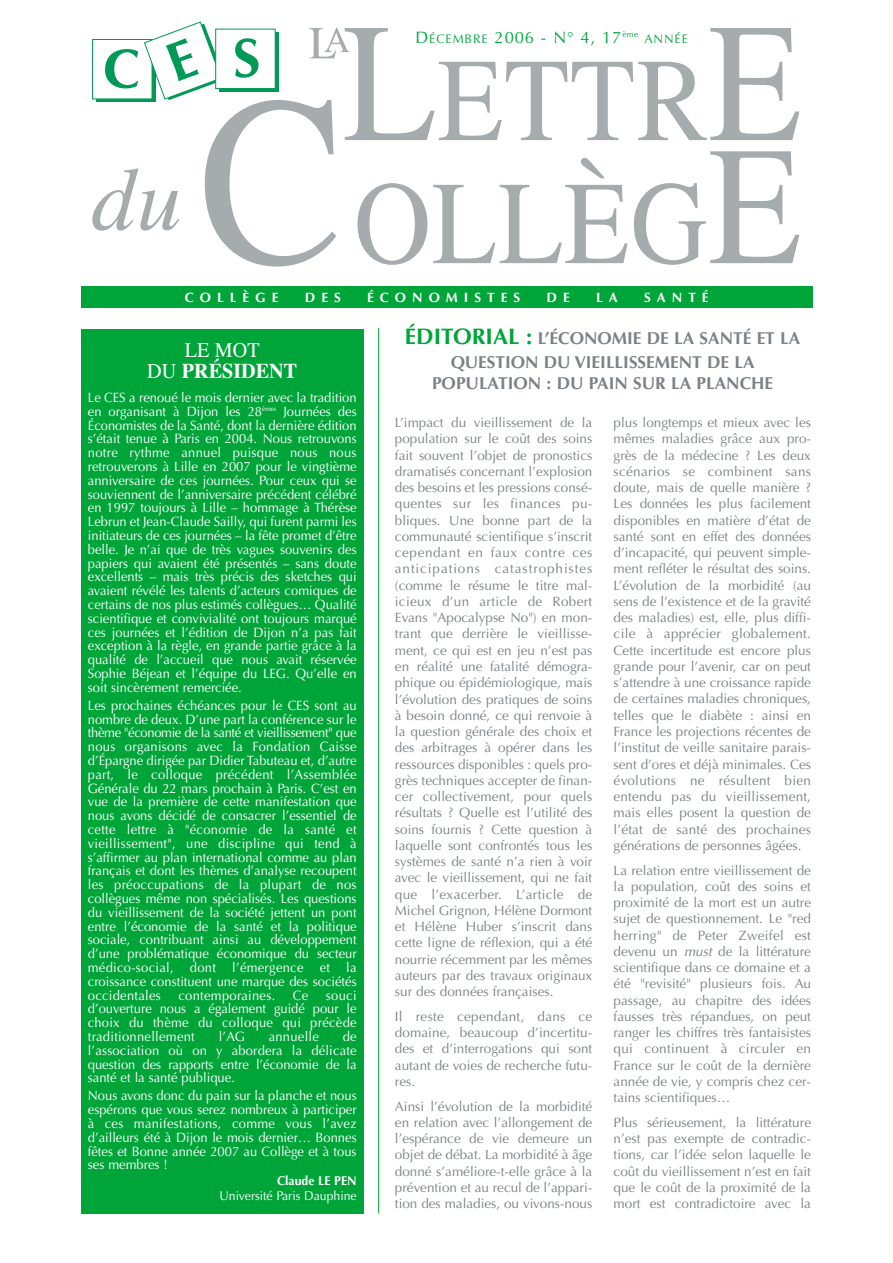
<style>
.page{position:relative;width:893px;height:1263px;background:#fff}
.page>*{position:absolute;margin:0;border:0;box-sizing:border-box;transform-origin:0 0}
.t1{font:700 21px/21px "Times";color:#fff;text-align:center;scale:.96 1}
.t2{font:700 17.25px/23.5px "Optima";color:#7d8185;text-align:center}
.t3{font:16.5px "Optima";letter-spacing:.055em;color:#00a53a}
.t4{font:13.5px/16.2px "Optima";color:#7d8185;text-align:justify}
.t5{font:13.5px/13.8px "Optima";color:#fff;text-align:justify;scale:.96 1}
.t6{font:700 13.5px "Optima";letter-spacing:.445em;color:#fff}
.t7{font:13.5px "Optima";letter-spacing:.02em;color:#fff;scale:.96 1}
.t8{font:12.75px "Optima";color:#fff;scale:.96 1}
.t9{font:700 12.75px "Optima";color:#fff;scale:.96 1}
.s1{font-size:12.3px}
.s2{font-weight:400}
.s3{font-size:22.5px;color:#00a53a}
.s4{font-style:italic}
</style>
<div class="page">
<svg style="left:92px;top:22px;width:707px;height:245px"></svg>
<div style="left:81px;top:286px;width:731px;height:22px;background:#00a53a"></div>
<div style="left:81px;top:329px;width:283px;height:884px;background:#00a53a"></div>
<hr style="left:378px;top:328px;width:1px;height:885px;background:#00a53a">
<p class="t3" style="left:415px;top:30px;width:274px">D<span class="s1">ÉCEMBRE</span> 2006 - N° 4, 17<sup>ème</sup> <span class="s1">ANNÉE</span></p>
<p class="t6" style="left:185px;top:291px;width:95px">COLLÈGE</p>
<p class="t6" style="left:305px;top:291px;width:38px">DES</p>
<p class="t6" style="left:367px;top:291px;width:155px">ÉCONOMISTES</p>
<p class="t6" style="left:546px;top:291px;width:25px">D E</p>
<p class="t6" style="left:596px;top:291px;width:23px">L A</p>
<p class="t6" style="left:644px;top:291px;width:66px">SANTÉ</p>
<h1 class="t1" style="left:147px;top:342px;width:158px"><span class="s2">LE MOT<br>DU</span> PRÉSIDENT</h1>
<p class="t5" style="left:88px;top:391px;width:281px">Le CES a renoué le mois dernier avec la tradition en organisant à Dijon les 28<sup>èmes</sup> Journées des Économistes de la Santé, dont la dernière édition s’était tenue à Paris en 2004. Nous retrouvons notre rythme annuel puisque nous nous retrouverons à Lille en 2007 pour le vingtième anniversaire de ces journées. Pour ceux qui se souviennent de l’anniversaire précédent célébré en 1997 toujours à Lille – hommage à Thérèse Lebrun et Jean-Claude Sailly, qui furent parmi les initiateurs de ces journées – la fête promet d’être belle. Je n’ai que de très vagues souvenirs des papiers qui avaient été présentés – sans doute excellents – mais très précis des sketches qui avaient révélé les talents d’acteurs comiques de certains de nos plus estimés collègues… Qualité scientifique et convivialité ont toujours marqué ces journées et l’édition de Dijon n’a pas fait exception à la règle, en grande partie grâce à la qualité de l’accueil que nous avait réservée Sophie Béjean et l’équipe du LEG. Qu’elle en soit sincèrement remerciée.</p>
<p class="t5" style="left:88px;top:699px;width:281px">Les prochaines échéances pour le CES sont au nombre de deux. D’une part la conférence sur le thème "économie de la santé et vieillissement" que nous organisons avec la Fondation Caisse d’Épargne dirigée par Didier Tabuteau et, d’autre part, le colloque précédent l’Assemblée Générale du 22 mars prochain à Paris. C’est en vue de la première de cette manifestation que nous avons décidé de consacrer l’essentiel de cette lettre à "économie de la santé et vieillissement", une discipline qui tend à s’affirmer au plan international comme au plan français et dont les thèmes d’analyse recoupent les préoccupations de la plupart de nos collègues même non spécialisés. Les questions du vieillissement de la société jettent un pont entre l’économie de la santé et la politique sociale, contribuant ainsi au développement d’une problématique économique du secteur médico-social, dont l’émergence et la croissance constituent une marque des sociétés occidentales</p>
<p class="t5" style="left:88px;top:989px;width:281px;text-indent:238px">souci d’ouverture nous a également guidé pour le choix du thème du colloque qui précède traditionnellement</p>
<p class="t7" style="left:178px;top:989px;width:102px">contemporaines.</p>
<p class="t5" style="left:293px;top:989px;width:18px">Ce</p>
<p class="t5" style="left:88px;top:1030px;width:281px;text-indent:255px">de l’association où on y abordera la délicate question des rapports entre l’économie de la santé et la santé publique.</p>
<p class="t5" style="left:88px;top:1090px;width:281px">Nous avons donc du pain sur la planche et nous espérons que vous serez nombreux à participer à ces manifestations, comme vous l’avez d’ailleurs été à Dijon le mois dernier… Bonnes fêtes et Bonne année 2007 au Collège et à tous ses membres !</p>
<p class="t9" style="left:277px;top:1175px;width:84px">Claude LE PEN</p>
<p class="t8" style="left:219px;top:1190px;width:144px">Université Paris Dauphine</p>
<p class="t5" style="left:219px;top:1030px;width:29px">l’AG</p>
<p class="t7" style="left:269px;top:1031px;width:54px">annuelle</p>
<p class="t2" style="left:405px;top:328px;width:397px"><span class="s3">ÉDITORIAL :</span> L’ÉCONOMIE DE LA SANTÉ ET LA<br>QUESTION DU VIEILLISSEMENT DE LA</p>
<p class="t2" style="left:432px;top:373px;width:343px">POPULATION : DU PAIN SUR LA PLANCHE</p>
<p class="t4" style="left:395px;top:415px;width:199px">L’impact du vieillissement de la population sur le coût des soins fait souvent l’objet de pronostics dramatisés concernant l’explosion des besoins et les pressions consé&shy;quentes sur les finances pu&shy;bliques. Une bonne part de la communauté scientifique s’inscrit cependant en faux contre ces anticipations catastrophistes (comme le résume le titre mal&shy;icieux d’un article de Robert Evans "Apocalypse No") en mon&shy;trant que derrière le vieillisse&shy;ment, ce qui est en jeu n’est pas en réalité une fatalité démogra&shy;phique ou épidémiologique, mais l’évolution des pratiques de soins à besoin donné, ce qui renvoie à la question générale des choix et des arbitrages à opérer dans les ressources disponibles : quels pro&shy;grès techniques accepter de finan&shy;cer collectivement, pour quels résultats ? Quelle est l’utilité des soins fournis ? Cette question à laquelle sont confrontés tous les systèmes de santé n’a rien à voir avec le vieillissement, qui ne fait que l’exacerber. L’article de Michel Grignon, Hélène Dormont et Hélène Huber s’inscrit dans cette ligne de réflexion, qui a été nourrie récemment par les mêmes auteurs par des travaux originaux sur des données françaises.</p>
<p class="t4" style="left:395px;top:1009px;width:199px">Il reste cependant, dans ce domaine, beaucoup d’incertitu&shy;des et d’interrogations qui sont autant de voies de recherche futu&shy;res.</p>
<p class="t4" style="left:395px;top:1099px;width:199px">Ainsi l’évolution de la morbidité en relation avec l’allongement de l’espérance de vie demeure un objet de débat. La morbidité à âge donné s’améliore-t-elle grâce à la prévention et au recul de l’appari&shy;tion des maladies, ou vivons-nous</p>
<p class="t4" style="left:613px;top:415px;width:199px">plus longtemps et mieux avec les mêmes maladies grâce aux pro&shy;grès de la médecine ? Les deux scénarios se combinent sans doute, mais de quelle manière ?<br>Les données les plus facilement disponibles en matière d’état de santé sont en effet des données d’incapacité, qui peuvent simple&shy;ment refléter le résultat des soins.<br>L’évolution de la morbidité (au sens de l’existence et de la gravité des maladies) est, elle, plus diffi&shy;cile à apprécier globalement.<br>Cette incertitude est encore plus grande pour l’avenir, car on peut s’attendre à une croissance rapide de certaines maladies chroniques, telles que le diabète : ainsi en France les projections récentes de l’institut de veille sanitaire parais&shy;sent d’ores et déjà minimales. Ces évolutions ne résultent bien entendu pas du vieillissement, mais elles posent la question de l’état de santé des prochaines générations de personnes âgées.</p>
<p class="t4" style="left:613px;top:863px;width:199px">La relation entre vieillissement de la population, coût des soins et proximité de la mort est un autre sujet de questionnement. Le "red herring" de Peter Zweifel est devenu un <span class="s4">must</span> de la littérature scientifique dans ce domaine et a été "revisité" plusieurs fois. Au passage, au chapitre des idées fausses très répandues, on peut ranger les chiffres très fantaisistes qui continuent à circuler en France sur le coût de la dernière année de vie, y compris chez cer&shy;tains scientifiques…</p>
<p class="t4" style="left:613px;top:1115px;width:199px">Plus sérieusement, la littérature n’est pas exempte de contradic&shy;tions, car l’idée selon laquelle le coût du vieillissement n’est en fait que le coût de la proximité de la mort est contradictoire avec la</p>
</div>
